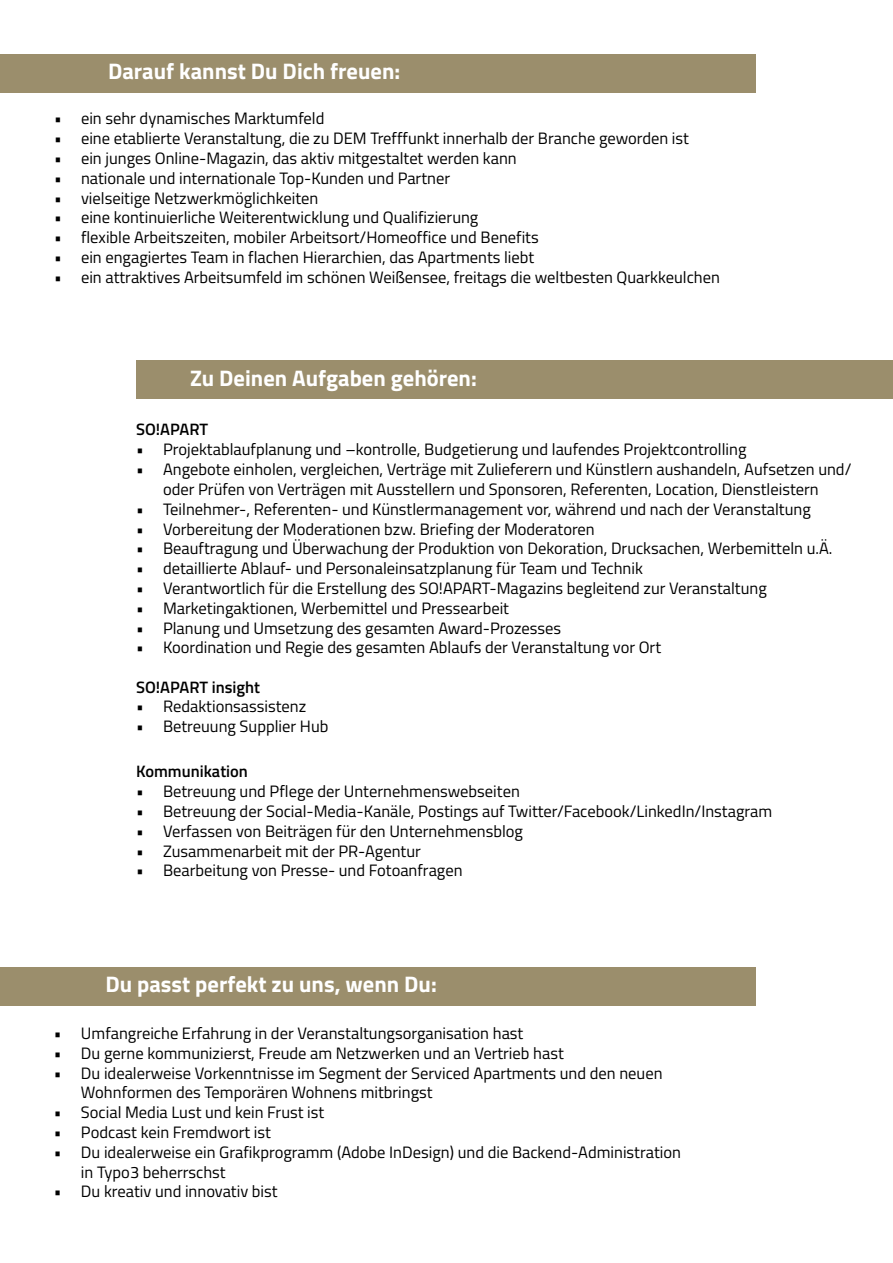
<style>
.page{position:relative;width:893px;height:1263px;background:#fff}
.page>*{position:absolute;margin:0;border:0;box-sizing:border-box;transform-origin:0 0}
.t1{font:700 22.5px "Titillium";color:#fff}
.t2{font:16.5px/19.8px "Titillium";color:#000}
.t3{font:600 16.5px "Titillium";color:#000}
</style>
<div class="page">
<div style="left:0;top:968px;width:756px;height:38px;background:#9b8e6c"></div>
<div style="left:136px;top:360px;width:757px;height:39px;background:#9b8e6c"></div>
<div style="left:0;top:54px;width:756px;height:38px;background:#9b8e6c"></div>
<h1 class="t1" style="left:108px;top:54px;width:294px">Darauf kannst Du Dich freuen:</h1>
<p class="t2" style="left:54px;top:108px;width:272px">• ein sehr dynamisches Marktumfeld</p>
<p class="t2" style="left:54px;top:128px;width:637px">• eine etablierte Veranstaltung, die zu DEM Trefffunkt innerhalb der Branche geworden ist</p>
<p class="t2" style="left:54px;top:148px;width:464px">• ein junges Online-Magazin, das aktiv mitgestaltet werden kann</p>
<p class="t2" style="left:54px;top:167px;width:398px">• nationale und internationale Top-Kunden und Partner</p>
<p class="t2" style="left:54px;top:187px;width:266px">• vielseitige Netzwerkmöglichkeiten</p>
<p class="t2" style="left:54px;top:207px;width:426px">• eine kontinuierliche Weiterentwicklung und Qualifizierung</p>
<p class="t2" style="left:54px;top:227px;width:486px">• flexible Arbeitszeiten, mobiler Arbeitsort/Homeoffice und Benefits</p>
<p class="t2" style="left:54px;top:247px;width:482px">• ein engagiertes Team in flachen Hierarchien, das Apartments liebt</p>
<p class="t2" style="left:54px;top:266px;width:667px">• ein attraktives Arbeitsumfeld im schönen Weißensee, freitags die weltbesten Quarkkeulchen</p>
<h1 class="t1" style="left:190px;top:361px;width:288px">Zu Deinen Aufgaben gehören:</h1>
<p class="t3" style="left:136px;top:417px;width:74px">SO!APART</p>
<p class="t2" style="left:136px;top:439px;width:612px">• Projektablaufplanung und –kontrolle, Budgetierung und laufendes Projektcontrolling</p>
<p class="t2" style="left:136px;top:459px;width:717px;text-align:center">• Angebote einholen, vergleichen, Verträge mit Zulieferern und Künstlern aushandeln, Aufsetzen und/ oder Prüfen von Verträgen mit Ausstellern und Sponsoren, Referenten, Location, Dienstleistern</p>
<p class="t2" style="left:136px;top:498px;width:676px">• Teilnehmer-, Referenten- und Künstlermanagement vor, während und nach der Veranstaltung</p>
<p class="t2" style="left:136px;top:518px;width:460px">• Vorbereitung der Moderationen bzw. Briefing der Moderatoren</p>
<p class="t2" style="left:136px;top:538px;width:698px">• Beauftragung und Überwachung der Produktion von Dekoration, Drucksachen, Werbemitteln u.Ä.</p>
<p class="t2" style="left:136px;top:558px;width:508px">• detaillierte Ablauf- und Personaleinsatzplanung für Team und Technik</p>
<p class="t2" style="left:136px;top:577px;width:632px">• Verantwortlich für die Erstellung des SO!APART-Magazins begleitend zur Veranstaltung</p>
<p class="t2" style="left:136px;top:597px;width:375px">• Marketingaktionen, Werbemittel und Pressearbeit</p>
<p class="t2" style="left:136px;top:617px;width:427px">• Planung und Umsetzung des gesamten Award-Prozesses</p>
<p class="t2" style="left:136px;top:637px;width:527px">• Koordination und Regie des gesamten Ablaufs der Veranstaltung vor Ort</p>
<p class="t3" style="left:136px;top:674px;width:126px">SO!APART insight</p>
<p class="t2" style="left:136px;top:696px;width:172px">• Redaktionsassistenz</p>
<p class="t2" style="left:136px;top:716px;width:194px">• Betreuung Supplier Hub</p>
<p class="t3" style="left:136px;top:759px;width:113px">Kommunikation</p>
<p class="t2" style="left:136px;top:781px;width:385px">• Betreuung und Pflege der Unternehmenswebseiten</p>
<p class="t2" style="left:136px;top:800px;width:638px">• Betreuung der Social-Media-Kanäle, Postings auf Twitter/Facebook/LinkedIn/Instagram</p>
<p class="t2" style="left:136px;top:820px;width:388px">• Verfassen von Beiträgen für den Unternehmensblog</p>
<p class="t2" style="left:136px;top:840px;width:286px">• Zusammenarbeit mit der PR-Agentur</p>
<p class="t2" style="left:136px;top:860px;width:328px">• Bearbeitung von Presse- und Fotoanfragen</p>
<h1 class="t1" style="left:105px;top:967px;width:333px">Du passt perfekt zu uns, wenn Du:</h1>
<p class="t2" style="left:54px;top:1022px;width:471px">• Umfangreiche Erfahrung in der Veranstaltungsorganisation hast</p>
<p class="t2" style="left:54px;top:1042px;width:511px">• Du gerne kommunizierst, Freude am Netzwerken und an Vertrieb hast</p>
<p class="t2" style="left:81px;top:1062px;width:583px;text-indent:-27px">• Du idealerweise Vorkenntnisse im Segment der Serviced Apartments und den neuen<br>Wohnformen des Temporären Wohnens mitbringst</p>
<p class="t2" style="left:54px;top:1102px;width:272px">• Social Media Lust und kein Frust ist</p>
<p class="t2" style="left:54px;top:1121px;width:218px">• Podcast kein Fremdwort ist</p>
<p class="t2" style="left:81px;top:1141px;width:602px;text-indent:-27px">• Du idealerweise ein Grafikprogramm (Adobe InDesign) und die Backend-Administration in Typo3 beherrschst</p>
<p class="t2" style="left:54px;top:1181px;width:225px">• Du kreativ und innovativ bist</p>
</div>
